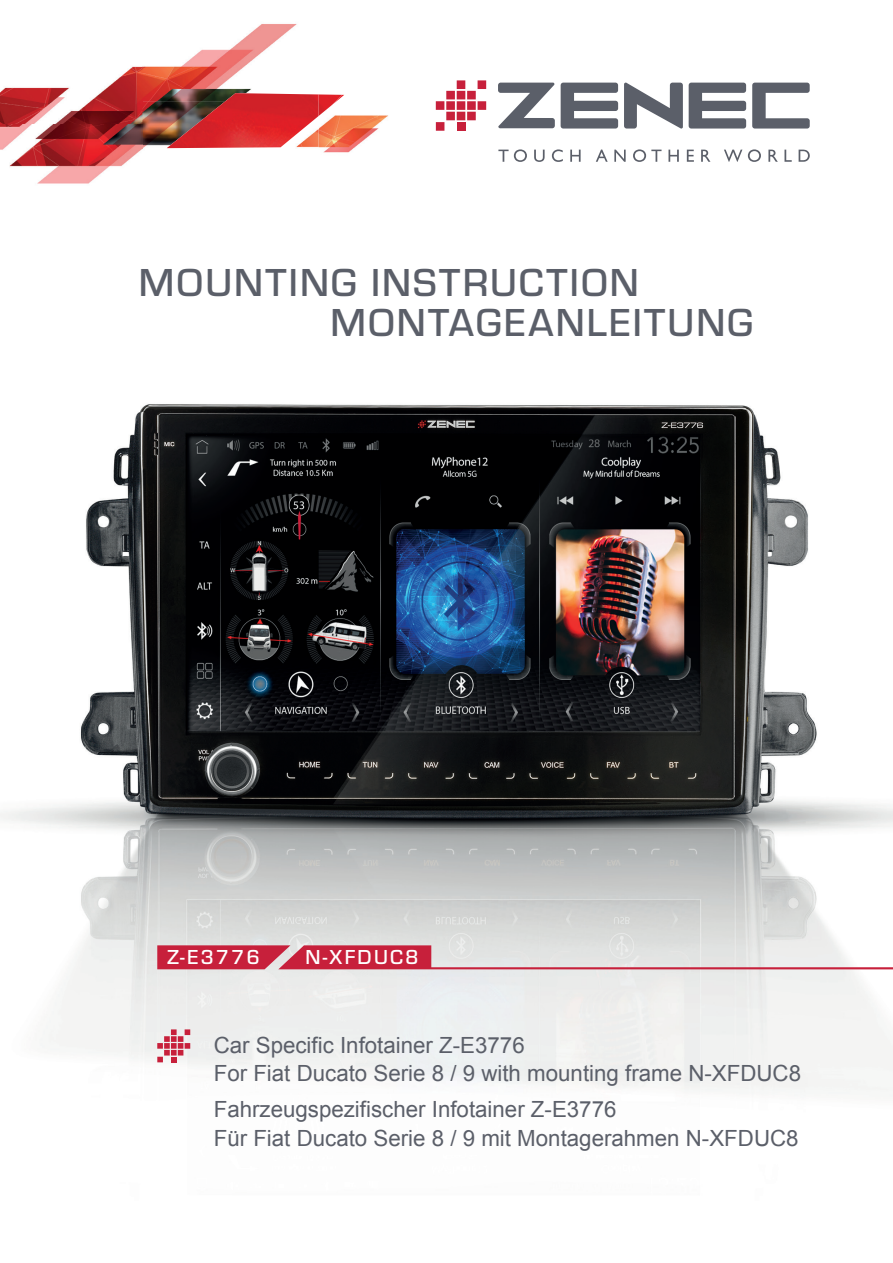
<style>
.page{position:relative;width:893px;height:1263px;background:#fff}
.page>*{position:absolute;margin:0;border:0;box-sizing:border-box;transform-origin:0 0}
.t1{font:500 40.5px "Eurostile";letter-spacing:.05em;color:#5b5f69}
.t2{font:22.35px/28.5px "Arial";color:#5b5f69}
.t3{font:500 21px "Eurostile";letter-spacing:.115em;color:#fff}
</style>
<div class="page">
<img style="left:0;top:404px;width:893px;height:692px">
<svg style="left:157px;top:945px;width:736px;height:24px;background:#da99a3"></svg>
<img style="left:318px;top:94px;width:70px;height:59px">
<img style="left:0;top:66px;width:142px;height:118px">
<img style="left:142px;top:24px;width:155px;height:78px">
<img style="left:142px;top:102px;width:40px;height:47px">
<img style="left:318px;top:94px;width:24px;height:22px">
<svg style="left:331px;top:95px;width:13px;height:11px"></svg>
<img style="left:167px;top:93px;width:151px;height:55px">
<svg style="left:498px;top:149px;width:29px;height:13px"></svg>
<svg style="left:534px;top:150px;width:11px;height:12px"></svg>
<svg style="left:552px;top:149px;width:11px;height:13px"></svg>
<svg style="left:570px;top:150px;width:11px;height:12px"></svg>
<svg style="left:596px;top:150px;width:12px;height:12px"></svg>
<svg style="left:614px;top:150px;width:12px;height:12px"></svg>
<svg style="left:633px;top:149px;width:28px;height:13px"></svg>
<svg style="left:668px;top:150px;width:11px;height:12px"></svg>
<svg style="left:687px;top:150px;width:7px;height:12px"></svg>
<svg style="left:701px;top:150px;width:9px;height:12px"></svg>
<svg style="left:724px;top:150px;width:18px;height:12px"></svg>
<svg style="left:748px;top:149px;width:13px;height:13px"></svg>
<svg style="left:768px;top:150px;width:10px;height:12px"></svg>
<svg style="left:784px;top:150px;width:8px;height:12px"></svg>
<svg style="left:799px;top:150px;width:11px;height:12px"></svg>
<svg style="left:498px;top:83px;width:57px;height:45px"></svg>
<svg style="left:561px;top:83px;width:57px;height:46px"></svg>
<svg style="left:689px;top:83px;width:57px;height:46px"></svg>
<svg style="left:752px;top:83px;width:58px;height:46px"></svg>
<svg style="left:624px;top:83px;width:59px;height:46px"></svg>
<div style="left:457px;top:122px;width:8px;height:9px;background:#c7203b"></div>
<div style="left:467px;top:112px;width:9px;height:8px;background:#c7203b"></div>
<div style="left:457px;top:112px;width:8px;height:8px;background:#c7203b"></div>
<div style="left:446px;top:112px;width:9px;height:8px;background:#c7203b"></div>
<div style="left:478px;top:101px;width:8px;height:9px;background:#c7203b"></div>
<div style="left:467px;top:101px;width:9px;height:9px;background:#c7203b"></div>
<div style="left:446px;top:101px;width:9px;height:9px;background:#c7203b"></div>
<div style="left:446px;top:91px;width:9px;height:8px;background:#c7203b"></div>
<div style="left:478px;top:80px;width:8px;height:9px;background:#c7203b"></div>
<div style="left:467px;top:91px;width:9px;height:8px;background:#c7203b"></div>
<div style="left:457px;top:91px;width:8px;height:8px;background:#c7203b"></div>
<div style="left:457px;top:101px;width:8px;height:9px;background:#c7203b"></div>
<div style="left:436px;top:101px;width:8px;height:9px;background:#c7203b"></div>
<div style="left:457px;top:80px;width:8px;height:9px;background:#c7203b"></div>
<div style="left:436px;top:122px;width:8px;height:9px;background:#c7203b"></div>
<svg style="left:157px;top:1029px;width:33px;height:33px"></svg>
<h1 class="t1" style="left:139px;top:255px;width:501px">MOUNTING INSTRUCTION</h1>
<h1 class="t1" style="left:330px;top:295px;width:424px">MONTAGEANLEITUNG</h1>
<p class="t3" style="left:167px;top:942px;width:94px">Z-E3776</p>
<p class="t3" style="left:306px;top:942px;width:115px">N-XFDUC8</p>
<p class="t2" style="left:214px;top:1031px;width:589px">Car Specific Infotainer Z-E3776<br>For Fiat Ducato Serie 8 / 9 with mounting frame N-XFDUC8</p>
<p class="t2" style="left:214px;top:1095px;width:586px">Fahrzeugspezifischer Infotainer Z-E3776<br>Für Fiat Ducato Serie 8 / 9 mit Montagerahmen N-XFDUC8</p>
</div>
